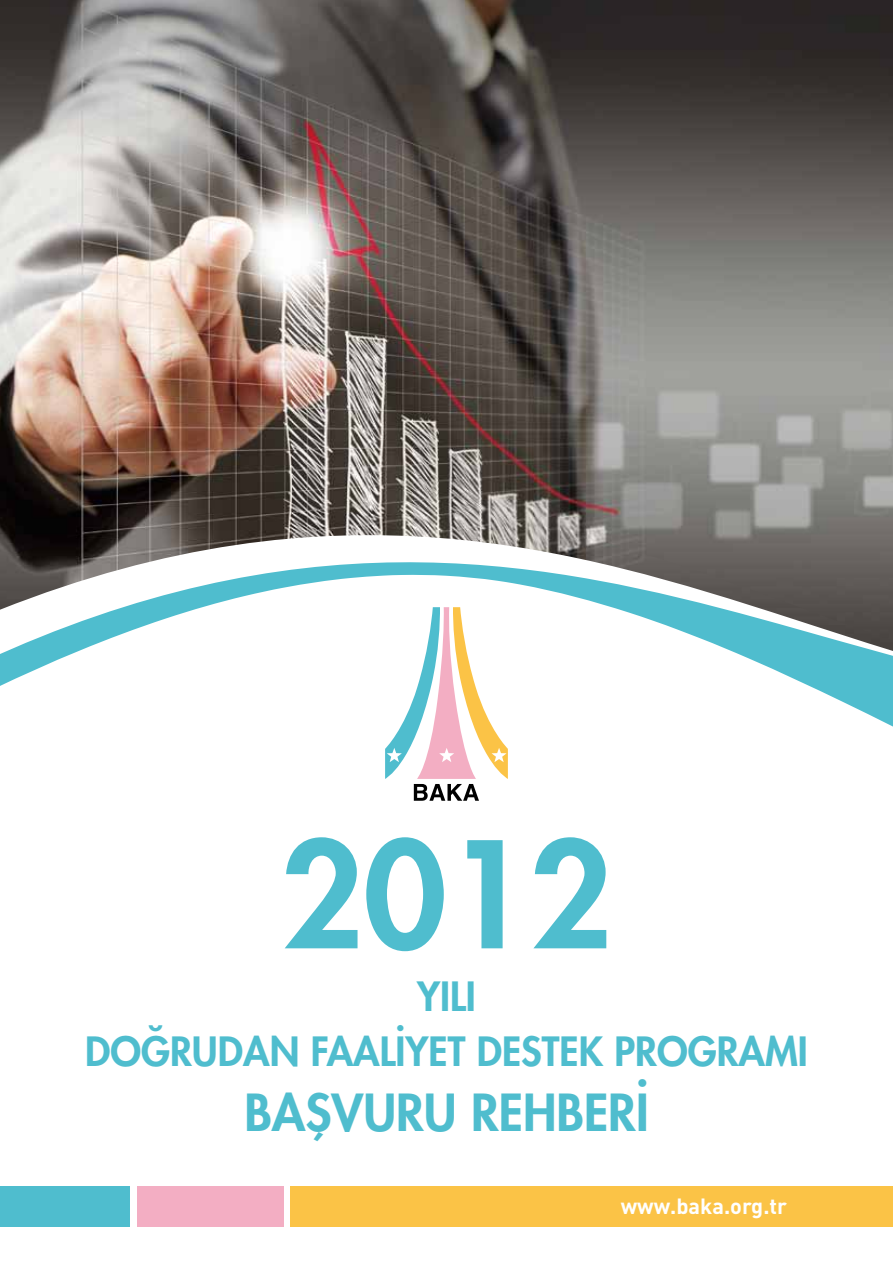
<style>
.page{position:relative;width:893px;height:1263px;background:#fff}
.page>*{position:absolute;margin:0;border:0;box-sizing:border-box;transform-origin:0 0}
.t1{font:800 143.4px "Futura Std";color:#4fbdce}
.t2{font:800 49.65px "Futura Std";color:#4fbdce}
.t3{font:800 39.3px "Futura Std";color:#4fbdce}
.t4{font:700 21.75px "DIN Pro";color:#fff}
</style>
<div class="page">
<div style="left:0;top:1187px;width:129px;height:40px;background:#4fbdce"></div>
<div style="left:137px;top:1187px;width:147px;height:40px;background:#f3aec3"></div>
<div style="left:291px;top:1187px;width:602px;height:40px;background:#fbc346"></div>
<img style="left:0;top:0;width:893px;height:302px">
<img style="left:0;top:304px;width:893px;height:423px">
<img style="left:0;top:477px;width:893px;height:174px">
<svg style="left:385px;top:607px;width:123px;height:194px"></svg>
<h1 class="t1" style="left:281px;top:798px;width:333px">2012</h1>
<p class="t3" style="left:417px;top:970px;width:60px">YILI</p>
<p class="t3" style="left:85px;top:1025px;width:724px">DOĞRUDAN FAALİYET DESTEK PROGRAMI</p>
<p class="t2" style="left:244px;top:1079px;width:406px">BAŞVURU REHBERİ</p>
<p class="t4" style="left:621px;top:1191px;width:168px">www.baka.org.tr</p>
</div>
